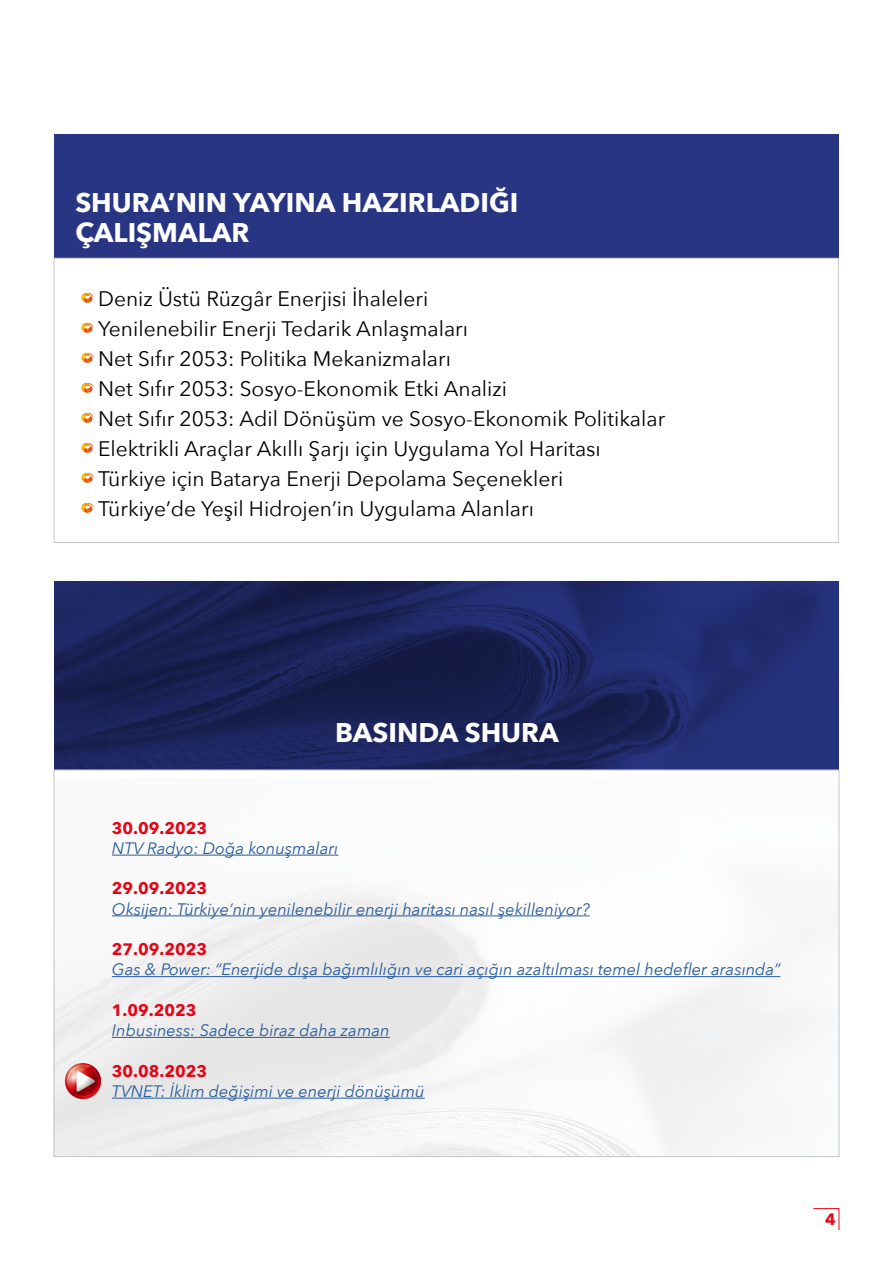
<style>
.page{position:relative;width:893px;height:1263px;background:#fff}
.page>*{position:absolute;margin:0;border:0;box-sizing:border-box;transform-origin:0 0}
.t1{font:700 27px/30px "Avenir Next";color:#fff}
.t2{font:21px/30px "Avenir Next";color:#000}
.t3{font:italic 16.5px "Avenir Next";color:#275b9b}
.t4{font:700 16.5px "Avenir Next";color:#e30617}
</style>
<div class="page">
<svg style="left:813px;top:1208px;width:27px;height:22px"></svg>
<svg style="left:81px;top:293px;width:12px;height:10px"></svg>
<svg style="left:81px;top:323px;width:12px;height:10px"></svg>
<svg style="left:81px;top:353px;width:12px;height:10px"></svg>
<svg style="left:81px;top:383px;width:12px;height:10px"></svg>
<svg style="left:81px;top:413px;width:12px;height:10px"></svg>
<svg style="left:81px;top:443px;width:12px;height:10px"></svg>
<svg style="left:81px;top:473px;width:12px;height:10px"></svg>
<svg style="left:81px;top:503px;width:12px;height:10px"></svg>
<div style="left:54px;top:135px;width:784px;height:123px;background:#283583"></div>
<img style="left:56px;top:854px;width:761px;height:301px">
<img style="left:54px;top:581px;width:784px;height:189px">
<hr style="left:112px;top:855px;width:226px;height:1px;background:#275b9b">
<hr style="left:112px;top:915px;width:478px;height:1px;background:#275b9b">
<hr style="left:112px;top:976px;width:668px;height:1px;background:#275b9b">
<hr style="left:112px;top:1037px;width:278px;height:1px;background:#275b9b">
<hr style="left:112px;top:1098px;width:313px;height:1px;background:#275b9b">
<img style="left:65px;top:1063px;width:36px;height:35px">
<p class="t1" style="left:75px;top:188px;width:445px">SHURA’NIN YAYINA HAZIRLADIĞI<br>ÇALIŞMALAR</p>
<p class="t2" style="left:98px;top:282px;width:569px">Deniz Üstü Rüzgâr Enerjisi İhaleleri<br>Yenilenebilir Enerji Tedarik Anlaşmaları<br>Net Sıfır 2053: Politika Mekanizmaları<br>Net Sıfır 2053: Sosyo-Ekonomik Etki Analizi<br>Net Sıfır 2053: Adil Dönüşüm ve Sosyo-Ekonomik Politikalar Elektrikli Araçlar Akıllı Şarjı için Uygulama Yol Haritası Türkiye için Batarya Enerji Depolama Seçenekleri Türkiye’de Yeşil Hidrojen’in Uygulama Alanları</p>
<p class="t1" style="left:335px;top:717px;width:225px">BASINDA SHURA</p>
<p class="t4" style="left:112px;top:813px;width:97px">30.09.2023</p>
<p class="t3" style="left:112px;top:834px;width:228px">NTV Radyo: Doğa konuşmaları</p>
<p class="t4" style="left:112px;top:874px;width:97px">29.09.2023</p>
<p class="t3" style="left:112px;top:895px;width:479px">Oksijen: Türkiye’nin yenilenebilir enerji haritası nasıl şekilleniyor?</p>
<p class="t4" style="left:112px;top:935px;width:97px">27.09.2023</p>
<p class="t3" style="left:112px;top:956px;width:670px">Gas &amp; Power: “Enerjide dışa bağımlılığın ve cari açığın azaltılması temel hedefler arasında”</p>
<p class="t4" style="left:112px;top:996px;width:86px">1.09.2023</p>
<p class="t3" style="left:112px;top:1016px;width:279px">Inbusiness: Sadece biraz daha zaman</p>
<p class="t4" style="left:112px;top:1056px;width:97px">30.08.2023</p>
<p class="t3" style="left:112px;top:1077px;width:314px">TVNET: İklim değişimi ve enerji dönüşümü</p>
<p class="t4" style="left:825px;top:1205px;width:12px">4</p>
</div>
